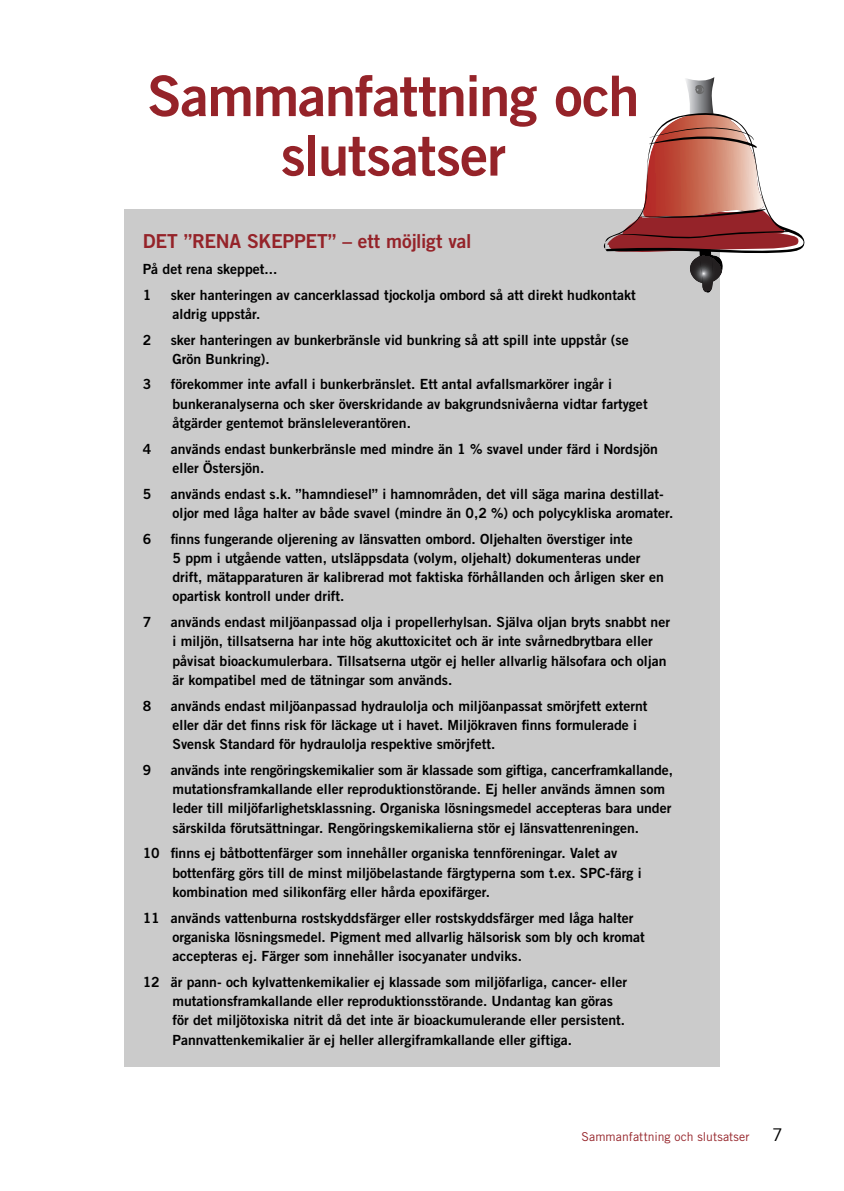
<style>
.page{position:relative;width:844px;height:1191px;background:#fff}
.page>*{position:absolute;margin:0;border:0;box-sizing:border-box;transform-origin:0 0}
.t1{font:56px/59.5px "Trade Gothic Bold Two";letter-spacing:-.02em;color:#952329;text-align:center}
.t2{font:19.25px "Trade Gothic Bold Two";letter-spacing:-.015em;color:#952329}
.t3{font:17.5px "Trade Gothic";color:#000}
.t4{font:14px/19.2px "Trade Gothic Bold Two";color:#000}
.t5{font:12.25px "Trade Gothic";letter-spacing:.005em;color:#952329}
</style>
<div class="page">
<div style="left:124px;top:210px;width:595px;height:857px;background:#cbcbcb"></div>
<svg style="left:603px;top:77px;width:200px;height:216px"></svg>
<h1 class="t1" style="left:147px;top:65px;width:493px">Sammanfattning och slutsatser</h1>
<h2 class="t2" style="left:143px;top:229px;width:330px">DET ”RENA SKEPPET” – ett möjligt val</h2>
<p class="t4" style="left:143px;top:256px;width:136px;line-height:25.7px">På det rena skeppet...<br>1</p>
<p class="t4" style="left:171px;top:285px;width:466px">sker hanteringen av cancerklassad tjockolja ombord så att direkt hudkontakt aldrig uppstår.</p>
<p class="t4" style="left:143px;top:330px;width:10px">2</p>
<p class="t4" style="left:171px;top:330px;width:459px">sker hanteringen av bunkerbränsle vid bunkring så att spill inte uppstår (se<br>Grön Bunkring).</p>
<p class="t4" style="left:143px;top:374px;width:10px">3</p>
<p class="t4" style="left:171px;top:374px;width:478px">förekommer inte avfall i bunkerbränslet. Ett antal avfallsmarkörer ingår i bunkeranalyserna och sker överskridande av bakgrundsnivåerna vidtar fartyget åtgärder gentemot bränsleleverantören.</p>
<p class="t4" style="left:143px;top:439px;width:10px">4</p>
<p class="t4" style="left:171px;top:439px;width:488px">används endast bunkerbränsle med mindre än 1 % svavel under färd i Nordsjön eller Östersjön.</p>
<p class="t4" style="left:143px;top:484px;width:10px">5</p>
<p class="t4" style="left:171px;top:484px;width:504px">används endast s.k. ”hamndiesel” i hamnområden, det vill säga marina destillat&shy;oljor med låga halter av både svavel (mindre än 0,2 %) och polycykliska aromater.</p>
<p class="t4" style="left:143px;top:529px;width:10px">6</p>
<p class="t4" style="left:171px;top:529px;width:494px">finns fungerande oljerening av länsvatten ombord. Oljehalten överstiger inte<br>5 ppm i utgående vatten, utsläppsdata (volym, oljehalt) dokumenteras under drift, mätapparaturen är kalibrerad mot faktiska förhållanden och årligen sker en opartisk kontroll under drift.</p>
<p class="t4" style="left:143px;top:612px;width:10px">7</p>
<p class="t4" style="left:171px;top:612px;width:500px">används endast miljöanpassad olja i propellerhylsan. Själva oljan bryts snabbt ner i miljön, tillsatserna har inte hög akuttoxicitet och är inte svårnedbrytbara eller påvisat bioackumulerbara. Tillsatserna utgör ej heller allvarlig hälsofara och oljan är kompatibel med de tätningar som används.</p>
<p class="t4" style="left:143px;top:695px;width:10px">8</p>
<p class="t4" style="left:171px;top:695px;width:478px">används endast miljöanpassad hydraulolja och miljöanpassat smörjfett externt eller där det finns risk för läckage ut i havet. Miljökraven finns formulerade i<br>Svensk Standard för hydraulolja respektive smörjfett.</p>
<p class="t4" style="left:143px;top:760px;width:10px">9</p>
<p class="t4" style="left:171px;top:760px;width:503px">används inte rengöringskemikalier som är klassade som giftiga, cancerframkallande, mutationsframkallande eller reproduktionstörande. Ej heller används ämnen som leder till miljöfarlighetsklassning. Organiska lösningsmedel accepteras bara under särskilda förutsättningar. Rengöringskemikalierna stör ej länsvattenreningen.</p>
<p class="t4" style="left:172px;top:843px;width:470px;text-indent:-30px">10 finns ej båtbottenfärger som innehåller organiska tennföreningar. Valet av bottenfärg görs till de minst miljöbelastande färgtyperna som t.ex. SPC-färg i kombination med silikonfärg eller hårda epoxifärger.</p>
<p class="t4" style="left:172px;top:907px;width:474px;text-indent:-30px">11 används vattenburna rostskyddsfärger eller rostskyddsfärger med låga halter organiska lösningsmedel. Pigment med allvarlig hälsorisk som bly och kromat accepteras ej. Färger som innehåller isocyanater undviks.</p>
<p class="t4" style="left:172px;top:972px;width:456px;text-indent:-30px">12 är pann- och kylvattenkemikalier ej klassade som miljöfarliga, cancer- eller mutationsframkallande eller reproduktionsstörande. Undantag kan göras för det miljötoxiska nitrit då det inte är bioackumulerande eller persistent.<br>Pannvattenkemikalier är ej heller allergiframkallande eller giftiga.</p>
<p class="t5" style="left:581px;top:1129px;width:169px">Sammanfattning och slutsatser</p>
<p class="t3" style="left:772px;top:1124px;width:12px">7</p>
</div>
